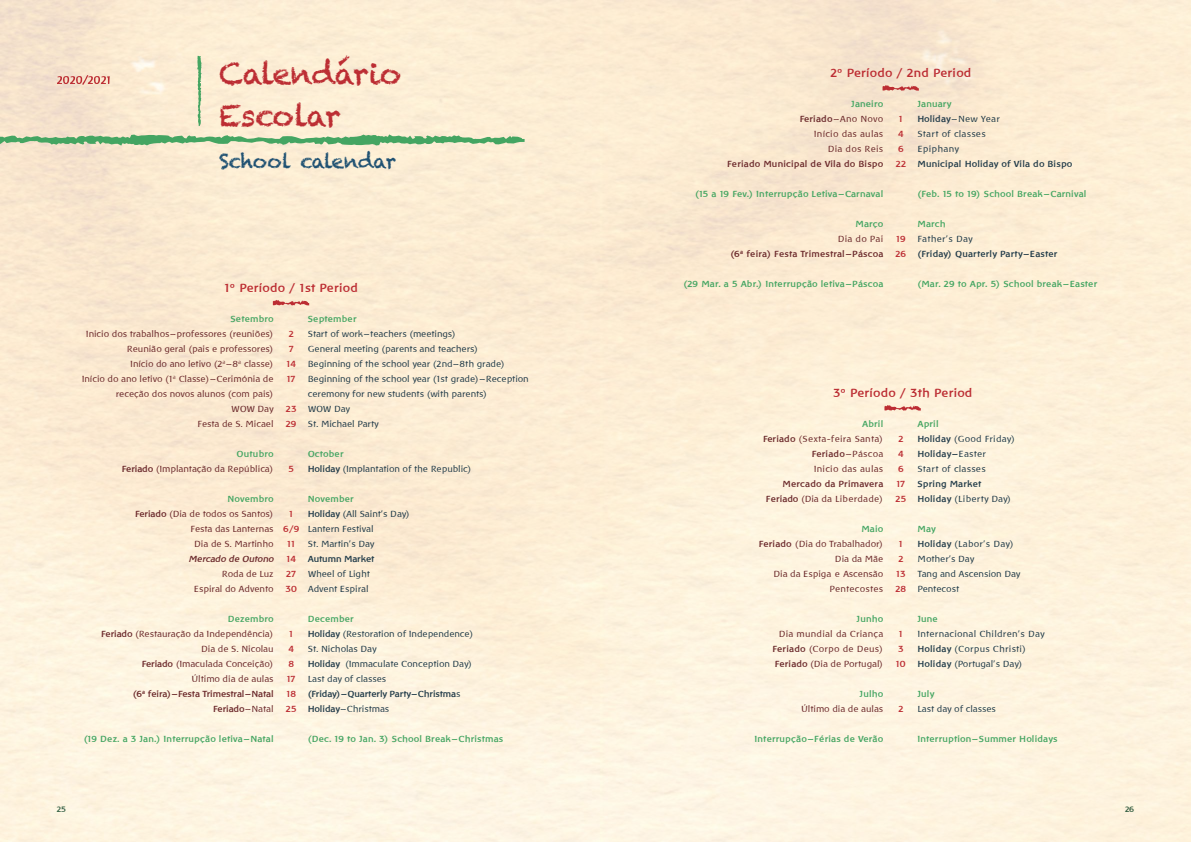
<style>
.page{position:relative;width:1191px;height:842px;background:#fff}
.page>*{position:absolute;margin:0;border:0;box-sizing:border-box;transform-origin:0 0}
.t1{font:30px/42px "Chalkduster";letter-spacing:-.03em;color:#bc2d33}
.t2{font:20px "Chalkduster";letter-spacing:-.025em;color:#1f5172}
.t3{font:700 12px "Baar Philos";letter-spacing:.03em;color:#bc2d33}
.t4{font:9px/15px "Baar Philos";color:#6b292b;text-align:right}
.t5{font:9px/15px "Baar Philos";color:#213b49}
.t6{font:700 9px "Baar Philos";letter-spacing:.03em;color:#44a562}
.t7{font:9px/15px "Baar Philos";letter-spacing:.03em;color:#213b49}
.t8{font:9px/15px "Baar Philos";letter-spacing:.03em;color:#6b292b;text-align:right}
.t9{font:700 9px/15px "Baar Philos";letter-spacing:.03em;color:#6b292b;text-align:right}
.t10{font:700 9px/15px "Baar Philos";letter-spacing:.03em;color:#213b49}
.t11{font:700 9px/15px "Baar Philos";color:#bc2d33;text-align:center}
.t12{font:700 9px/15px "Baar Philos";color:#6b292b;text-align:right}
.t13{font:italic 700 9px "Baar Philos";color:#6b292b}
.t14{font:700 9px "Baar Philos";color:#213b49}
.t15{font:700 8px "Baar Philos";color:#345f43}
.s1{font-weight:700;color:#44a562}
.s2{font-weight:700}
.s3{font-weight:400}
</style>
<div class="page">
<img style="left:0;top:0;width:1191px;height:842px">
<svg style="left:273px;top:300px;width:36px;height:5px"></svg>
<svg style="left:882px;top:85px;width:37px;height:6px"></svg>
<svg style="left:884px;top:405px;width:36px;height:6px"></svg>
<svg style="left:57px;top:75px;width:53px;height:10px"></svg>
<svg style="left:0;top:134px;width:524px;height:12px"></svg>
<svg style="left:197px;top:56px;width:5px;height:70px"></svg>
<h1 class="t1" style="left:219px;top:53px;width:184px">Calendário<br>Escolar</h1>
<h2 class="t2" style="left:219px;top:148px;width:178px">School calendar</h2>
<h3 class="t3" style="left:225px;top:281px;width:135px">1º Período / 1st Period</h3>
<p class="t6" style="left:230px;top:314px;width:45px">Setembro</p>
<p class="t4" style="left:82px;top:326px;width:193px">Inicio dos trabalhos—professores (reuniões)<br>Reunião geral (pais e professores)<br>Início do ano letivo (2ª—8ª classe)<br>Início do ano letivo (1ª Classe)—Cerimónia de receção dos novos alunos (com pais)<br>WOW Day<br>Festa de S. Micael</p>
<p class="t4" style="left:122px;top:446px;width:153px"><span class="s1">Outubro<br></span><span class="s2">Feriado</span> (Implantação da República)</p>
<p class="t4" style="left:135px;top:491px;width:140px"><span class="s1">Novembro<br></span><span class="s2">Feriado</span> (Dia de todos os Santos)<br>Festa das Lanternas<br>Dia de S. Martinho</p>
<p class="t13" style="left:189px;top:554px;width:86px">Mercado de Outono</p>
<p class="t4" style="left:194px;top:566px;width:81px">Roda de Luz<br>Espiral do Advento</p>
<p class="t4" style="left:101px;top:611px;width:174px"><span class="s1">Dezembro<br></span><span class="s2">Feriado</span> (Restauração da Independência)<br>Dia de S. Nicolau<br><span class="s2">Feriado</span> (Imaculada Conceição)<br>Último dia de aulas</p>
<p class="t12" style="left:133px;top:686px;width:142px">(6ª feira)—Festa Trimestral—Natal<br>Feriado<span class="s3">—Natal</span></p>
<p class="t6" style="left:84px;top:734px;width:191px">(19 Dez. a 3 Jan.) Interrupção letiva—Natal</p>
<p class="t11" style="left:286px;top:326px;width:11px;text-align:left">2<br>7<br>14<br>17</p>
<p class="t11" style="left:286px;top:401px;width:12px;text-align:left">23<br>29</p>
<p class="t11" style="left:288px;top:461px;width:7px">5</p>
<p class="t11" style="left:283px;top:506px;width:18px">1<br>6/9<br>11<br>14<br>27<br>30</p>
<p class="t11" style="left:286px;top:626px;width:12px">1<br>4<br>8<br>17<br>18<br>25</p>
<p class="t6" style="left:308px;top:314px;width:50px">September</p>
<p class="t5" style="left:308px;top:326px;width:222px">Start of work—teachers (meetings)<br>General meeting (parents and teachers)<br>Beginning of the school year (2nd—8th grade)<br>Beginning of the school year (1st grade)—Reception ceremony for new students (with parents)<br>WOW Day<br>St. Michael Party</p>
<p class="t5" style="left:308px;top:446px;width:165px"><span class="s1">October<br></span><span class="s2">Holiday</span> (Implantation of the Republic)</p>
<p class="t5" style="left:308px;top:491px;width:104px"><span class="s1">November<br></span><span class="s2">Holiday</span> (All Saint’s Day)<br>Lantern Festival<br>St. Martin's Day</p>
<p class="t14" style="left:308px;top:554px;width:68px">Autumn Market</p>
<p class="t5" style="left:308px;top:566px;width:64px">Wheel of Light<br>Advent Espiral</p>
<p class="t5" style="left:308px;top:611px;width:167px"><span class="s1">December<br></span><span class="s2">Holiday</span> (Restoration of Independence)<br>St. Nicholas Day<br><span class="s2">Holiday</span> (Immaculate Conception Day)<br>Last day of classes<br><span class="s2">(Friday)—Quarterly Party—Christma</span>s<br><span class="s2">Holiday</span>—Christmas</p>
<p class="t6" style="left:308px;top:734px;width:197px">(Dec. 19 to Jan. 3) School Break—Christmas</p>
<h3 class="t3" style="left:830px;top:66px;width:142px">2º Período / 2nd Period</h3>
<p class="t8" style="left:799px;top:96px;width:85px"><span class="s1">Janeiro<br></span><span class="s2">Feriado</span>—Ano Novo<br>Início das aulas<br>Dia dos Reis</p>
<p class="t9" style="left:727px;top:156px;width:157px">Feriado Municipal de Vila do Bispo</p>
<p class="t6" style="left:695px;top:188px;width:189px">(15 a 19 Fev.) Interrupção Letiva—Carnaval</p>
<p class="t6" style="left:855px;top:218px;width:29px">Março</p>
<p class="t4" style="left:837px;top:231px;width:47px">Dia do Pai</p>
<p class="t9" style="left:730px;top:246px;width:154px">(6ª feira) Festa Trimestral—Páscoa</p>
<p class="t6" style="left:683px;top:278px;width:201px">(29 Mar. a 5 Abr.) Interrupção letiva—Páscoa</p>
<p class="t11" style="left:895px;top:111px;width:12px">1<br>4<br>6<br>22</p>
<p class="t11" style="left:895px;top:231px;width:12px;text-align:left">19<br>26</p>
<p class="t7" style="left:917px;top:96px;width:84px"><span class="s1">January<br></span><span class="s2">Holiday</span>—New Year<br>Start of classes<br>Epiphany</p>
<p class="t10" style="left:917px;top:156px;width:156px">Municipal Holiday of Vila do Bispo</p>
<p class="t6" style="left:917px;top:188px;width:170px">(Feb. 15 to 19) School Break—Carnival</p>
<p class="t6" style="left:917px;top:218px;width:30px">March</p>
<p class="t7" style="left:917px;top:231px;width:57px">Father's Day</p>
<p class="t10" style="left:917px;top:246px;width:141px">(Friday) Quarterly Party—Easter</p>
<p class="t6" style="left:917px;top:278px;width:181px">(Mar. 29 to Apr. 5) School break—Easter</p>
<h3 class="t3" style="left:833px;top:386px;width:140px">3º Período / 3th Period</h3>
<p class="t8" style="left:763px;top:416px;width:122px"><span class="s1">Abril<br></span><span class="s2">Feriado</span> (Sexta-feira Santa)<br><span class="s2">Feriado</span>—Páscoa<br>Inicio das aulas</p>
<p class="t9" style="left:766px;top:476px;width:119px">Mercado da Primavera<br>Feriado <span class="s3">(Dia da Liberdade)</span></p>
<p class="t4" style="left:758px;top:521px;width:126px"><span class="s1">Maio<br></span><span class="s2">Feriado</span> (Dia do Trabalhador)<br>Dia da Mãe<br>Dia da Espiga e Ascensão<br>Pentecostes</p>
<p class="t6" style="left:856px;top:613px;width:28px">Junho</p>
<p class="t4" style="left:772px;top:626px;width:112px;text-align:justify;text-indent:6px">Dia mundial da Criança <span class="s2">Feriado</span> (Corpo de Deus)<br><span class="s2">Feriado</span> (Dia de Portugal)</p>
<p class="t6" style="left:859px;top:688px;width:25px">Julho</p>
<p class="t4" style="left:801px;top:701px;width:83px">Último dia de aulas</p>
<p class="t6" style="left:754px;top:733px;width:130px">Interrupção—Férias de Verão</p>
<p class="t11" style="left:895px;top:431px;width:12px">2<br>4<br>6<br>17<br>25</p>
<p class="t11" style="left:895px;top:536px;width:12px">1<br>2<br>13<br>28</p>
<p class="t11" style="left:896px;top:626px;width:11px">1<br>3<br>10</p>
<p class="t11" style="left:898px;top:701px;width:7px">2</p>
<p class="t7" style="left:917px;top:416px;width:99px"><span class="s1">April<br></span><span class="s2">Holiday</span> (Good Friday)<br><span class="s2">Holiday—</span>Easter<br>Start of classes</p>
<p class="t10" style="left:917px;top:476px;width:95px">Spring Market<br>Holiday <span class="s3">(Liberty Day)</span></p>
<p class="t5" style="left:917px;top:521px;width:104px"><span class="s1">May<br></span><span class="s2">Holiday</span> (Labor’s Day)<br>Mother's Day<br>Tang and Ascension Day<br>Pentecost</p>
<p class="t6" style="left:917px;top:613px;width:22px">June</p>
<p class="t7" style="left:917px;top:626px;width:129px">Internacional Children's Day<br><span class="s2">Holiday</span> (Corpus Christi)<br><span class="s2">Holiday</span> (Portugal’s Day)</p>
<p class="t6" style="left:917px;top:688px;width:18px">July</p>
<p class="t5" style="left:917px;top:701px;width:80px">Last day of classes</p>
<p class="t6" style="left:917px;top:733px;width:141px">Interruption—Summer Holidays</p>
<p class="t15" style="left:57px;top:805px;width:11px">25</p>
<p class="t15" style="left:1125px;top:805px;width:11px">26</p>
</div>
